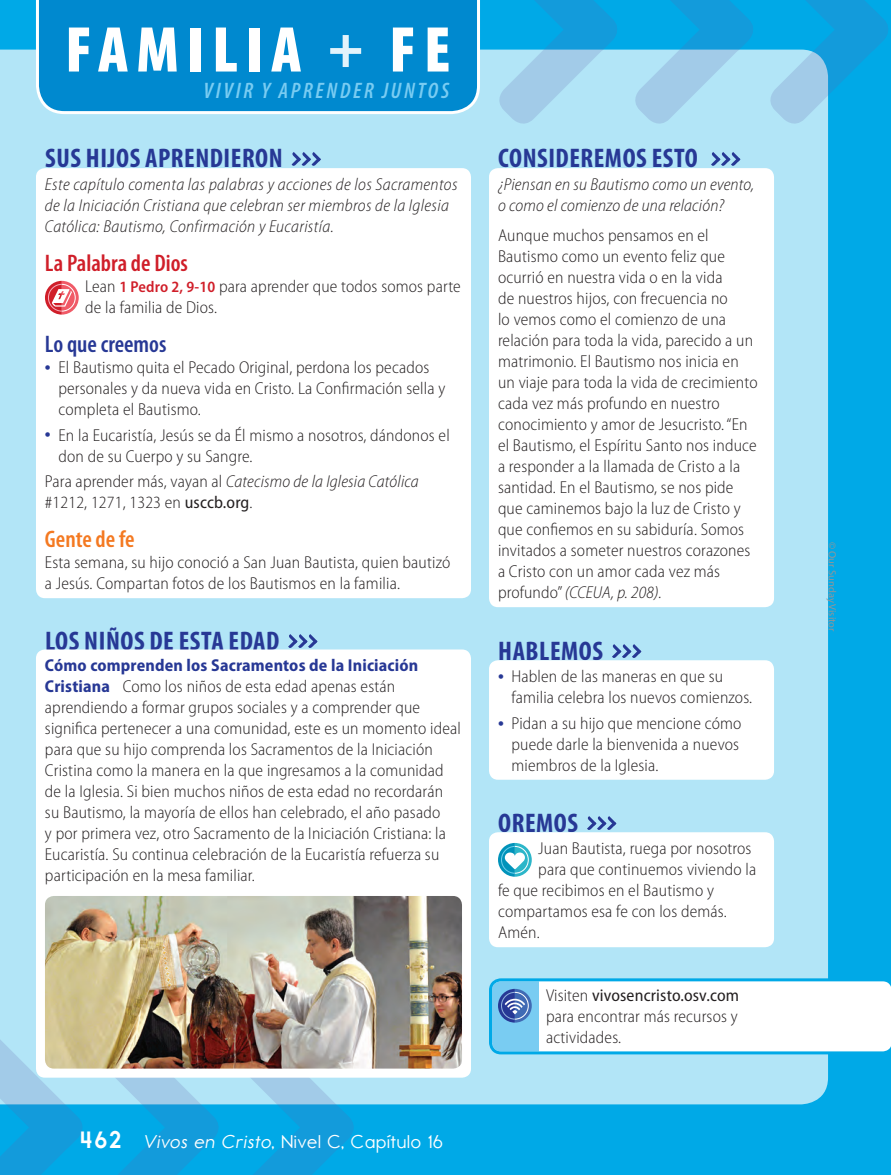
<style>
.page{position:relative;width:891px;height:1175px;background:#00a9e7}
.page>*{position:absolute;margin:0;border:0;box-sizing:border-box;transform-origin:0 0}
.t1{font:900 condensed 65.25px "Myriad Pro";letter-spacing:.12em;color:#fff}
.t2{font:700 condensed 27px "Myriad Pro";letter-spacing:.02em;color:#273895}
.t3{font:600 condensed 24px "Myriad Pro";color:#d01e29}
.t4{font:600 condensed 24px "Myriad Pro";color:#273895}
.t5{font:600 condensed 24px "Myriad Pro";color:#f47921}
.t6{font:italic 600 condensed 22.5px "Myriad Pro";letter-spacing:.12em;color:#79ccf2}
.t7{font:18.75px "Report School Rg";letter-spacing:.05em;color:#fff}
.t8{font:300 semi-condensed 17.25px/21px "Myriad Pro";letter-spacing:.01em;color:#231f20}
.t9{font:italic 300 semi-condensed 17.25px/21px "Myriad Pro";letter-spacing:.02em;color:#231f20}
.t10{font:10.5px "Myriad Pro";color:#939598}
.s1{font-weight:700;font-stretch:semi-expanded;font-size:60px;color:#e3f3fb}
.s2{font-weight:600;font-size:15.75px;color:#d01e29}
.s3{font-weight:700;font-stretch:normal;color:#273895}
.s4{font-style:italic}
.s5{font-weight:400}
.s6{font-weight:700;color:#273895}
.s7{font-family:"Report School Hv";font-size:24px}
</style>
<div class="page">
<div style="left:0;top:50px;width:828px;height:1054px;background:#b2e5f7"></div>
<svg style="left:493px;top:0;width:130px;height:129px;background:#6dc5eb"></svg>
<svg style="left:95px;top:1077px;width:129px;height:98px;background:#36b2e5"></svg>
<svg style="left:230px;top:1077px;width:129px;height:98px;background:#36b2e5"></svg>
<div style="left:36px;top:0;width:444px;height:114px;background:#0089cf"></div>
<svg style="left:612px;top:644px;width:29px;height:15px"></svg>
<div style="left:489px;top:660px;width:285px;height:120px;background:#fff;border-radius:9px"></div>
<svg style="left:587px;top:816px;width:29px;height:15px"></svg>
<div style="left:489px;top:832px;width:285px;height:115px;background:#fff;border-radius:9px"></div>
<svg style="left:498px;top:843px;width:34px;height:33px"></svg>
<svg style="left:489px;top:978px;width:402px;height:76px"></svg>
<svg style="left:711px;top:152px;width:29px;height:15px"></svg>
<div style="left:489px;top:168px;width:285px;height:439px;background:#fff;border-radius:9px"></div>
<svg style="left:288px;top:634px;width:30px;height:15px"></svg>
<div style="left:36px;top:649px;width:435px;height:428px;background:#fff;border-radius:9px"></div>
<svg style="left:292px;top:152px;width:29px;height:15px"></svg>
<div style="left:36px;top:168px;width:435px;height:430px;background:#fff;border-radius:9px"></div>
<svg style="left:45px;top:281px;width:34px;height:34px"></svg>
<img style="left:45px;top:896px;width:417px;height:172px">
<svg style="left:0;top:1027px;width:84px;height:148px;background:#69bcdc"></svg>
<svg style="left:629px;top:0;width:262px;height:129px;background:#53bde9"></svg>
<h1 class="t1" style="left:65px;top:13px;width:387px">FAMILIA <span class="s1">+</span> FE</h1>
<h3 class="t6" style="left:204px;top:79px;width:247px">VIVIR Y APRENDER JUNTOS</h3>
<h2 class="t2" style="left:45px;top:141px;width:239px">SUS HIJOS APRENDIERON</h2>
<p class="t9" style="left:45px;top:174px;width:414px">Este capítulo comenta las palabras y acciones de los Sacramentos de la Iniciación Cristiana que celebran ser miembros de la Iglesia<br>Católica: Bautismo, Confirmación y Eucaristía.</p>
<h3 class="t3" style="left:45px;top:250px;width:145px">La Palabra de Dios</h3>
<p class="t8" style="left:85px;top:276px;width:377px">Lean <span class="s2">1 Pedro 2, 9-10</span> para aprender que todos somos parte de la familia de Dios.</p>
<h3 class="t4" style="left:45px;top:331px;width:123px">Lo que creemos</h3>
<p class="t8" style="left:58px;top:357px;width:388px;text-indent:-14px"><span class="s3">•</span> El Bautismo quita el Pecado Original, perdona los pecados personales y da nueva vida en Cristo. La Confirmación sella y completa el Bautismo.</p>
<p class="t8" style="left:58px;top:425px;width:393px;text-indent:-14px"><span class="s3">•</span> En la Eucaristía, Jesús se da Él mismo a nosotros, dándonos el don de su Cuerpo y su Sangre.</p>
<p class="t8" style="left:45px;top:471px;width:375px">Para aprender más, vayan al <span class="s4">Catecismo de la Iglesia Católica </span>#1212, 1271, 1323 en <span class="s5">usccb.org</span>.</p>
<h3 class="t5" style="left:45px;top:526px;width:91px">Gente de fe</h3>
<p class="t8" style="left:45px;top:552px;width:407px">Esta semana, su hijo conoció a San Juan Bautista, quien bautizó a Jesús. Compartan fotos de los Bautismos en la familia.</p>
<h2 class="t2" style="left:45px;top:623px;width:236px">LOS NIÑOS DE ESTA EDAD</h2>
<p class="t8" style="left:45px;top:655px;width:417px"><span class="s6">Cómo comprenden los Sacramentos de la Iniciación Cristiana</span> Como los niños de esta edad apenas están aprendiendo a formar grupos sociales y a comprender que significa pertenecer a una comunidad, este es un momento ideal para que su hijo comprenda los Sacramentos de la Iniciación Cristina como la manera en la que ingresamos a la comunidad de la Iglesia. Si bien muchos niños de esta edad no recordarán su Bautismo, la mayoría de ellos han celebrado, el año pasado<br>y por primera vez, otro Sacramento de la Iniciación Cristiana: la Eucaristía. Su continua celebración de la Eucaristía refuerza su participación en la mesa familiar.</p>
<p class="t7" style="left:81px;top:1130px;width:363px"><span class="s7">462</span> <span class="s4">Vivos en Cristo</span>, Nivel C, Capítulo 16</p>
<h2 class="t2" style="left:498px;top:141px;width:201px">CONSIDEREMOS ESTO</h2>
<p class="t9" style="left:498px;top:174px;width:258px">¿Piensan en su Bautismo como un evento, o como el comienzo de una relación?</p>
<p class="t8" style="left:498px;top:225px;width:261px">Aunque muchos pensamos en el Bautismo como un evento feliz que ocurrió en nuestra vida o en la vida<br>de nuestros hijos, con frecuencia no<br>lo vemos como el comienzo de una relación para toda la vida, parecido a un matrimonio. El Bautismo nos inicia en un viaje para toda la vida de crecimiento cada vez más profundo en nuestro conocimiento y amor de Jesucristo. “En el Bautismo, el Espíritu Santo nos induce a responder a la llamada de Cristo a la santidad. En el Bautismo, se nos pide que caminemos bajo la luz de Cristo y que confiemos en su sabiduría. Somos invitados a someter nuestros corazones a Cristo con un amor cada vez más profundo” <span class="s4">(CCEUA, p. 208).</span></p>
<h2 class="t2" style="left:498px;top:633px;width:106px">HABLEMOS</h2>
<p class="t8" style="left:511px;top:666px;width:242px;text-indent:-14px"><span class="s3">•</span> Hablen de las maneras en que su familia celebra los nuevos comienzos.</p>
<p class="t8" style="left:511px;top:713px;width:231px;text-indent:-14px"><span class="s3">•</span> Pidan a su hijo que mencione cómo puede darle la bienvenida a nuevos miembros de la Iglesia.</p>
<h2 class="t2" style="left:498px;top:805px;width:81px">OREMOS</h2>
<p class="t8" style="left:538px;top:838px;width:215px">Juan Bautista, ruega por nosotros</p>
<p class="t8" style="left:538px;top:859px;width:220px">para que continuemos viviendo la</p>
<p class="t8" style="left:498px;top:880px;width:218px">fe que recibimos en el Bautismo y</p>
<p class="t8" style="left:498px;top:901px;width:230px">compartamos esa fe con los demás.</p>
<p class="t8" style="left:498px;top:922px;width:43px">Amén.</p>
<p class="t8" style="left:546px;top:985px;width:195px;text-align:justify">Visiten <span class="s5">vivosencristo.osv.com </span>para encontrar más recursos y actividades.</p>
<p class="t10" style="left:839px;top:542px;width:91px;rotate:90deg">© Our Sunday Visitor</p>
</div>
